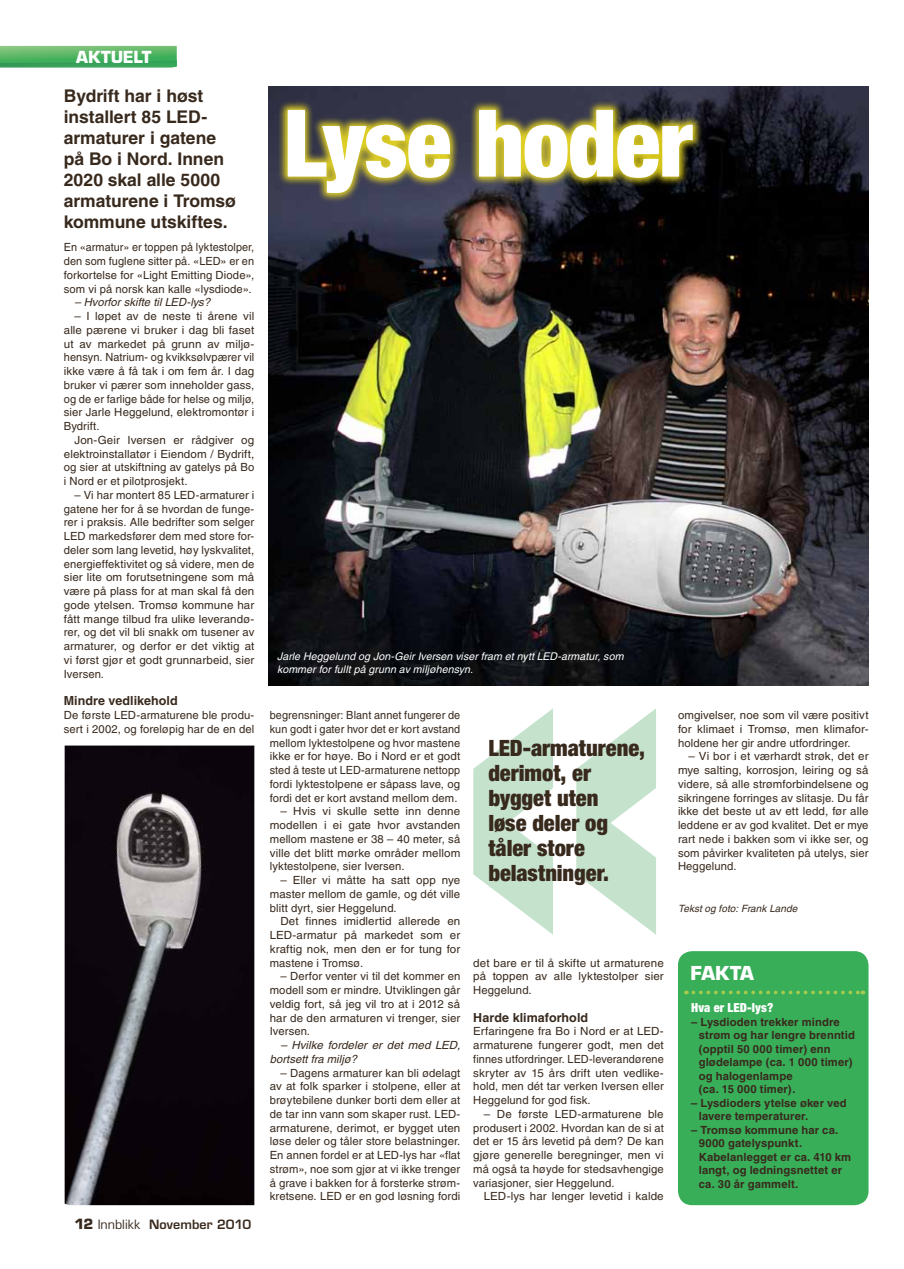
<style>
.page{position:relative;width:904px;height:1269px;background:#fff}
.page>*{position:absolute;margin:0;border:0;box-sizing:border-box;transform-origin:0 0}
.t1{font:900 condensed 93.38px "Helvetica Neue";letter-spacing:-.015em;color:#fff}
.t2{font:900 condensed 22.5px/25px "Helvetica Neue";color:#38291d}
.t3{font:700 18.75px "Eurostile";letter-spacing:-.01em;color:#fff}
.t4{font:700 17.5px/21px "Helvetica";letter-spacing:-.005em;color:#38291d}
.t5{font:700 16.25px "Eurostile";color:#fff}
.t6{font:700 12.5px "Helvetica";letter-spacing:.005em;color:#38291d}
.t7{font:600 12.5px "Eurostile";letter-spacing:.005em;color:#38291d}
.t8{font:900 condensed 12.5px "Helvetica Neue";letter-spacing:.01em;color:#fff}
.t9{font:11.25px/13.8px "Helvetica";letter-spacing:.01em;color:#38291d;text-align:justify}
.t10{font:700 11.25px/13.5px "Helvetica";letter-spacing:.01em;color:#38291d}
.t11{font:italic 11.25px/13.8px "Helvetica";color:#38291d}
.t12{font:italic 10.62px/12.8px "Helvetica";letter-spacing:.005em;color:#fff}
.t13{font:italic 10px "Helvetica";letter-spacing:.005em;color:#38291d}
.s1{font-weight:700;font-size:13.75px}
.s2{font-weight:400}
</style>
<div class="page">
<img style="left:65px;top:745px;width:189px;height:460px">
<img style="left:268px;top:87px;width:600px;height:599px">
<div style="left:277px;top:99px;width:425px;height:103px;background:#ffec1f;opacity:.84"></div>
<div style="left:678px;top:951px;width:190px;height:254px;background:#39ae59;border-radius:14px"></div>
<svg style="left:693px;top:990px;width:170px;height:4px"></svg>
<svg style="left:473px;top:708px;width:80px;height:226px"></svg>
<svg style="left:576px;top:708px;width:80px;height:226px"></svg>
<svg style="left:0;top:46px;width:177px;height:21px;background:#52b264"></svg>
<h3 class="t5" style="left:76px;top:47px;width:13px">AKT</h3>
<h3 class="t5" style="left:111px;top:47px;width:23px">UELT</h3>
<h3 class="t4" style="left:64px;top:85px;width:174px">Bydrift har i høst installert 85 LED&shy;armaturer i gatene på Bo i Nord. Innen<br>2020 skal alle 5000 armaturene i Tromsø kommune utskiftes.</h3>
<p class="t9" style="left:64px;top:240px;width:192px">En «armatur» er toppen på lyktestolper, den som fuglene sitter på. «LED» er en forkortelse for «Light Emitting Diode», som vi på norsk kan kalle «lysdiode».</p>
<p class="t11" style="left:74px;top:295px;width:137px">– Hvorfor skifte til LED-lys?</p>
<p class="t9" style="left:64px;top:309px;width:192px;text-indent:11px">– I løpet av de neste ti årene vil alle pærene vi bruker i dag bli faset ut av markedet på grunn av miljø&shy;hensyn. Natrium- og kvikksølvpærer vil ikke være å få tak i om fem år. I dag bruker vi pærer som inneholder gass, og de er farlige både for helse og miljø, sier Jarle Heggelund, elektromontør i Bydrift.</p>
<p class="t9" style="left:64px;top:433px;width:192px;text-indent:11px">Jon-Geir Iversen er rådgiver og elektroinstallatør i Eiendom / Bydrift, og sier at utskiftning av gatelys på Bo i Nord er et pilotprosjekt.</p>
<p class="t9" style="left:64px;top:488px;width:192px;text-indent:11px">– Vi har montert 85 LED-armaturer i gatene her for å se hvordan de funge&shy;rer i praksis. Alle bedrifter som selger LED markedsfører dem med store for&shy;deler som lang levetid, høy lyskvalitet, energieffektivitet og så videre, men de sier lite om forutsetningene som må være på plass for at man skal få den gode ytelsen. Tromsø kommune har fått mange tilbud fra ulike leverandø&shy;rer, og det vil bli snakk om tusener av armaturer, og derfor er det viktig at vi først gjør et godt grunnarbeid, sier Iversen.</p>
<p class="t6" style="left:64px;top:693px;width:115px">Mindre vedlikehold</p>
<p class="t9" style="left:64px;top:708px;width:192px">De første LED-armaturene ble produ&shy;sert i 2002, og foreløpig har de en del</p>
<p class="t7" style="left:74px;top:1216px;width:178px"><span class="s1">12</span> <span class="s2">Innblikk</span> November 2010</p>
<h1 class="t1" style="left:283px;top:86px;width:410px">Lyse hoder</h1>
<p class="t12" style="left:277px;top:650px;width:348px">Jarle Heggelund og Jon-Geir Iversen viser fram et nytt LED-armatur, som kommer for fullt på grunn av miljøhensyn.</p>
<p class="t9" style="left:270px;top:708px;width:192px">begrensninger: Blant annet fungerer de kun godt i gater hvor det er kort avstand mellom lyktestolpene og hvor mastene ikke er for høye. Bo i Nord er et godt sted å teste ut LED-armaturene nettopp fordi lyktestolpene er såpass lave, og fordi det er kort avstand mellom dem.</p>
<p class="t9" style="left:270px;top:804px;width:192px;text-indent:11px">– Hvis vi skulle sette inn denne modellen i ei gate hvor avstanden mellom mastene er 38 – 40 meter, så ville det blitt mørke områder mellom lyktestolpene, sier Iversen.</p>
<p class="t9" style="left:270px;top:873px;width:192px;text-indent:11px">– Eller vi måtte ha satt opp nye master mellom de gamle, og dét ville blitt dyrt, sier Heggelund.</p>
<p class="t9" style="left:270px;top:914px;width:192px;text-indent:11px">Det finnes imidlertid allerede en LED-armatur på markedet som er kraftig nok, men den er for tung for mastene i Tromsø.</p>
<p class="t9" style="left:270px;top:969px;width:192px;text-indent:11px">– Derfor venter vi til det kommer en modell som er mindre. Utviklingen går veldig fort, så jeg vil tro at i 2012 så har de den armaturen vi trenger, sier Iversen.</p>
<p class="t11" style="left:270px;top:1038px;width:192px;text-indent:11px">– Hvilke fordeler er det med LED, bortsett fra miljø?</p>
<p class="t9" style="left:270px;top:1065px;width:192px;text-indent:11px">– Dagens armaturer kan bli ødelagt av at folk sparker i stolpene, eller at brøytebilene dunker borti dem eller at de tar inn vann som skaper rust. LED&shy;armaturene, derimot, er bygget uten løse deler og tåler store belastninger.<br>En annen fordel er at LED-lys har «flat strøm», noe som gjør at vi ikke trenger å grave i bakken for å forsterke strøm&shy;kretsene. LED er en god løsning fordi</p>
<h2 class="t2" style="left:488px;top:735px;width:158px">LED-armaturene, derimot, er bygget uten<br>løse deler og tåler store belastninger.</h2>
<p class="t9" style="left:473px;top:955px;width:192px">det bare er til å skifte ut armaturene på toppen av alle lyktestolper sier Heggelund.</p>
<p class="t6" style="left:473px;top:1009px;width:116px">Harde klimaforhold</p>
<p class="t9" style="left:473px;top:1024px;width:192px">Erfaringene fra Bo i Nord er at LED&shy;armaturene fungerer godt, men det finnes utfordringer. LED-leverandørene skryter av 15 års drift uten vedlike&shy;hold, men dét tar verken Iversen eller Heggelund for god fisk.</p>
<p class="t9" style="left:473px;top:1107px;width:192px;text-indent:11px">– De første LED-armaturene ble produsert i 2002. Hvordan kan de si at det er 15 års levetid på dem? De kan gjøre generelle beregninger, men vi må også ta høyde for stedsavhengige variasjoner, sier Heggelund.</p>
<p class="t9" style="left:484px;top:1189px;width:181px">LED-lys har lenger levetid i kalde</p>
<p class="t9" style="left:678px;top:708px;width:192px">omgivelser, noe som vil være positivt for klimaet i Tromsø, men klimafor&shy;holdene her gir andre utfordringer.</p>
<p class="t9" style="left:678px;top:749px;width:192px;text-indent:11px">– Vi bor i et værhardt strøk, det er mye salting, korrosjon, leiring og så videre, så alle strømforbindelsene og sikringene forringes av slitasje. Du får ikke det beste ut av ett ledd, før alle leddene er av god kvalitet. Det er mye rart nede i bakken som vi ikke ser, og som påvirker kvaliteten på utelys, sier Heggelund.</p>
<p class="t13" style="left:678px;top:902px;width:121px">Tekst og foto: Frank Lande</p>
<h3 class="t3" style="left:690px;top:961px;width:65px">FAKTA</h3>
<p class="t8" style="left:691px;top:1000px;width:83px">Hva er LED-lys?</p>
<p class="t10" style="left:698px;top:1014px;width:158px;text-indent:-8px">– Lysdioden trekker mindre strøm og har lengre brenntid (opptil 50 000 timer) enn glødelampe (ca. 1 000 timer) og halogenlampe<br>(ca. 15 000 timer).</p>
<p class="t10" style="left:698px;top:1095px;width:149px;text-indent:-8px">– Lysdioders ytelse øker ved lavere temperaturer.</p>
<p class="t10" style="left:698px;top:1122px;width:154px;text-indent:-8px">– Tromsø kommune har ca.<br>9000 gatelyspunkt.<br>Kabelanlegget er ca. 410 km langt, og ledningsnettet er ca. 30 år gammelt.</p>
</div>
